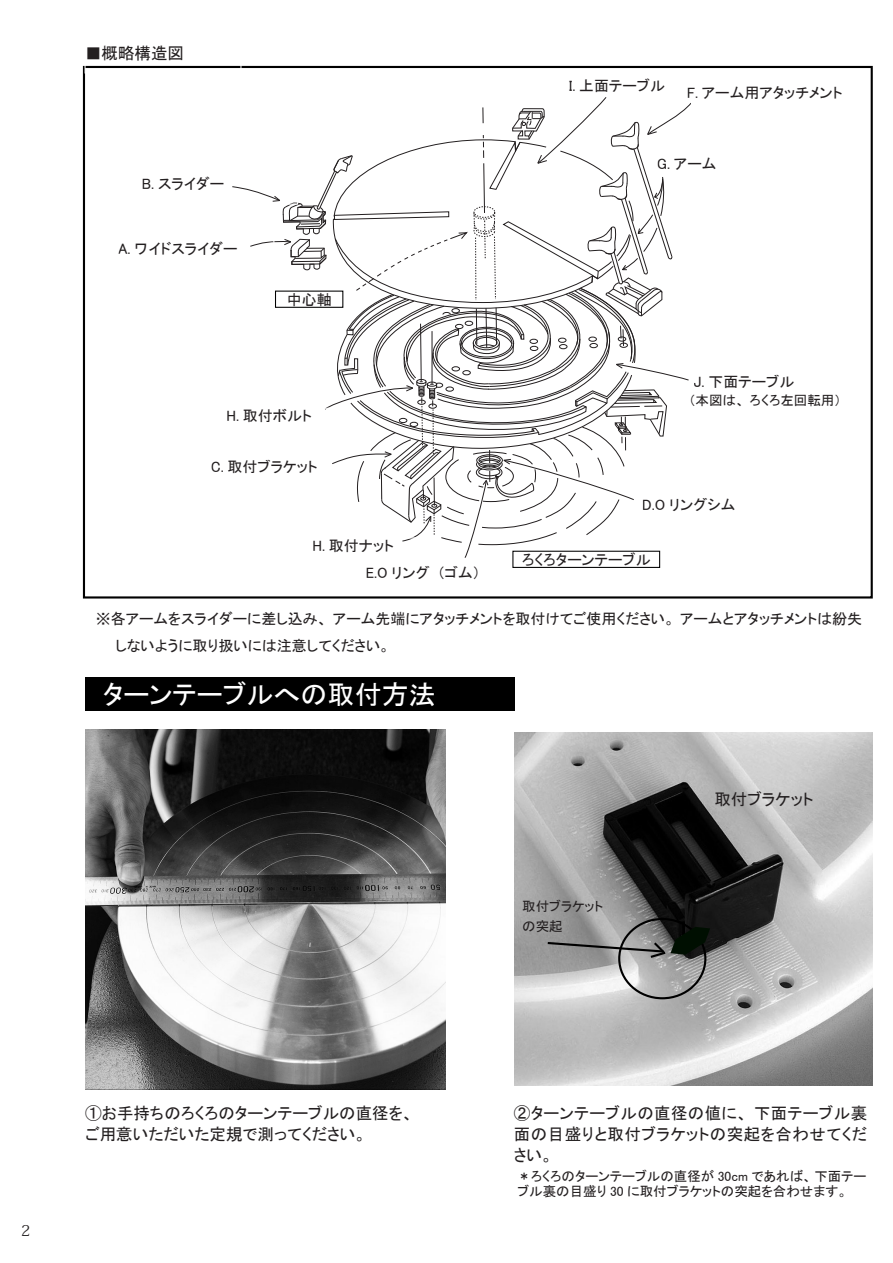
<style>
.page{position:relative;width:893px;height:1263px;background:#fff}
.page>*{position:absolute;margin:0;border:0;box-sizing:border-box;transform-origin:0 0}
.t1{font:27px "MS P Gothic";color:#fff}
.t2{font:16.5px/21px "MS P Gothic";color:#231f20;text-align:justify}
.t3{font:15px "MS P Gothic";color:#231f20}
.t4{font:15px "Koz Min Pr 6 N";color:#231f20}
.t5{font:13.5px/15px "MS P Gothic";color:#231f20}
</style>
<div class="page">
<img style="left:514px;top:732px;width:358px;height:353px">
<div style="left:85px;top:677px;width:429px;height:34px;background:#000"></div>
<img style="left:85px;top:729px;width:360px;height:360px">
<div style="left:618px;top:918px;width:88px;height:81px;border:2px solid #000;border-radius:50%"></div>
<svg style="left:232px;top:97px;width:459px;height:462px"></svg>
<div style="left:275px;top:291px;width:68px;height:17px;border:1px solid #000"></div>
<div style="left:512px;top:551px;width:148px;height:17px;border:1px solid #000"></div>
<svg style="left:545px;top:927px;width:165px;height:32px;background:#6f7170"></svg>
<p class="t2" style="left:85px;top:42px;width:100px">■概略構造図</p>
<p class="t3" style="left:142px;top:176px;width:84px">B. スライダー</p>
<p class="t3" style="left:118px;top:241px;width:121px">A. ワイドスライダー</p>
<p class="t3" style="left:287px;top:292px;width:46px">中心軸</p>
<p class="t3" style="left:226px;top:408px;width:87px">H. 取付ボルト</p>
<p class="t3" style="left:211px;top:459px;width:108px">C. 取付ブラケット</p>
<p class="t3" style="left:313px;top:538px;width:83px">H. 取付ナット</p>
<p class="t3" style="left:366px;top:566px;width:116px">E.O リング（ゴム）</p>
<p class="t3" style="left:569px;top:78px;width:98px">I. 上面テーブル</p>
<p class="t3" style="left:687px;top:85px;width:157px">F. アーム用アタッチメント</p>
<p class="t3" style="left:657px;top:156px;width:61px">G. アーム</p>
<p class="t3" style="left:693px;top:374px;width:102px">J. 下面テーブル</p>
<p class="t5" style="left:689px;top:393px;width:154px">（本図は、ろくろ左回転用）</p>
<p class="t3" style="left:642px;top:497px;width:95px">D.O リングシム</p>
<p class="t3" style="left:522px;top:552px;width:130px">ろくろターンテーブル</p>
<p class="t3" style="left:96px;top:611px;width:768px">※各アームをスライダーに差し込み、アーム先端にアタッチメントを取付けてご使用ください。アームとアタッチメントは紛失</p>
<p class="t3" style="left:96px;top:638px;width:296px">　　しないように取り扱いには注意してください。</p>
<p class="t1" style="left:85px;top:680px;width:352px">　ターンテーブルへの取付方法</p>
<p class="t5" style="left:522px;top:899px;width:83px">取付ブラケット</p>
<p class="t5" style="left:522px;top:918px;width:42px">の突起</p>
<p class="t2" style="left:714px;top:789px;width:101px">取付ブラケット</p>
<p class="t4" style="left:21px;top:1222px;width:11px">2</p>
<p class="t2" style="left:85px;top:1103px;width:330px">①お手持ちのろくろのターンテーブルの直径を、</p>
<p class="t2" style="left:85px;top:1124px;width:283px">ご用意いただいた定規で測ってください。</p>
<p class="t2" style="left:514px;top:1103px;width:366px">②ターンテーブルの直径の値に、下面テーブル裏　面の目盛りと取付ブラケットの突起を合わせてくだ　さい。</p>
<p class="t5" style="left:517px;top:1169px;width:351px">＊ろくろのターンテーブルの直径が 30cm であれば、下面テーブル裏の目盛り 30 に取付ブラケットの突起を合わせます。</p>
</div>
